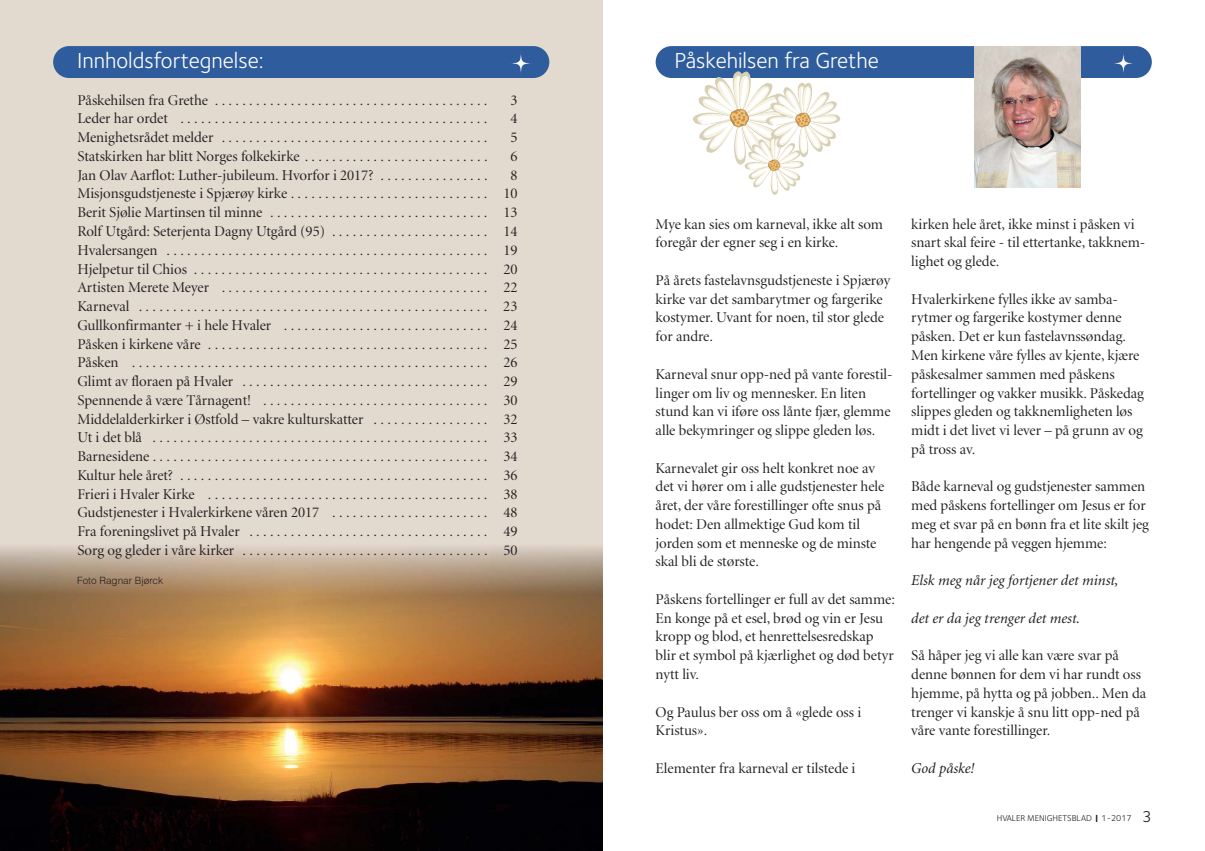
<style>
.page{position:relative;width:1205px;height:851px;background:#fff}
.page>*{position:absolute;margin:0;border:0;box-sizing:border-box;transform-origin:0 0}
.t1{font:22.5px "Foundry Sterling";color:#fff}
.t2{font:15px/18.8px "Minion Display";color:#231f20}
.t3{font:italic 15px "Minion";color:#231f20}
.t4{font:300 10px "Helvetica";color:#231f20}
.t5{font:8.75px "Foundry Sterling";color:#231f20}
.s1{font-family:"Menlo";font-weight:700}
.s2{font-size:16.25px}
</style>
<div class="page">
<div style="left:0;top:0;width:602px;height:547px;background:#e2d9cf"></div>
<img style="left:0;top:594px;width:602px;height:256px">
<div style="left:656px;top:46px;width:496px;height:32px;background:#2e5c9d;border-radius:16px"></div>
<img style="left:974px;top:46px;width:107px;height:142px">
<svg style="left:1110px;top:50px;width:26px;height:27px"></svg>
<div style="left:53px;top:46px;width:496px;height:32px;background:#2e5c9d;border-radius:16px"></div>
<img style="left:0;top:547px;width:602px;height:47px">
<svg style="left:508px;top:50px;width:26px;height:27px"></svg>
<svg style="left:693px;top:71px;width:148px;height:124px"></svg>
<h1 class="t1" style="left:77px;top:52px;width:188px">Innholdsfortegnelse:</h1>
<h1 class="t1" style="left:674px;top:52px;width:206px">Påskehilsen fra Grethe</h1>
<p class="t2" style="left:77px;top:92px;width:412px">Påskehilsen fra Grethe . . . . . . . . . . . . . . . . . . . . . . . . . . . . . . . . . . . . . . . .</p>
<p class="t2" style="left:510px;top:92px;width:9px">3</p>
<p class="t2" style="left:77px;top:110px;width:412px">Leder har ordet . . . . . . . . . . . . . . . . . . . . . . . . . . . . . . . . . . . . . . . . . . . . .</p>
<p class="t2" style="left:510px;top:110px;width:9px">4</p>
<p class="t2" style="left:77px;top:129px;width:412px">Menighetsrådet melder . . . . . . . . . . . . . . . . . . . . . . . . . . . . . . . . . . . . . . .</p>
<p class="t2" style="left:510px;top:129px;width:9px">5</p>
<p class="t2" style="left:77px;top:148px;width:412px">Statskirken har blitt Norges folkekirke . . . . . . . . . . . . . . . . . . . . . . . . . . .</p>
<p class="t2" style="left:510px;top:148px;width:9px">6</p>
<p class="t2" style="left:77px;top:167px;width:412px">Jan Olav Aarflot: Luther-jubileum. Hvorfor i 2017? . . . . . . . . . . . . . . . .</p>
<p class="t2" style="left:77px;top:167px;width:442px;text-align:justify;text-indent:433px">8<br>Misjonsgudstjeneste i Spjærøy kirke . . . . . . . . . . . . . . . . . . . . . . . . . . . . . 10<br>Berit Sjølie Martinsen til minne . . . . . . . . . . . . . . . . . . . . . . . . . . . . . . . . 13<br>Rolf Utgård: Seterjenta Dagny Utgård (95) . . . . . . . . . . . . . . . . . . . . . . . 14<br>Hvalersangen . . . . . . . . . . . . . . . . . . . . . . . . . . . . . . . . . . . . . . . . . . . . . . . 19<br>Hjelpetur til Chios . . . . . . . . . . . . . . . . . . . . . . . . . . . . . . . . . . . . . . . . . . . 20<br>Artisten Merete Meyer . . . . . . . . . . . . . . . . . . . . . . . . . . . . . . . . . . . . . . . 22<br>Karneval . . . . . . . . . . . . . . . . . . . . . . . . . . . . . . . . . . . . . . . . . . . . . . . . . . . 23<br>Gullkonfirmanter + i hele Hvaler . . . . . . . . . . . . . . . . . . . . . . . . . . . . . . 24<br>Påsken i kirkene våre . . . . . . . . . . . . . . . . . . . . . . . . . . . . . . . . . . . . . . . . . 25<br>Påsken . . . . . . . . . . . . . . . . . . . . . . . . . . . . . . . . . . . . . . . . . . . . . . . . . . . . 26<br>Glimt av floraen på Hvaler . . . . . . . . . . . . . . . . . . . . . . . . . . . . . . . . . . . . 29<br>Spennende å være Tårnagent! . . . . . . . . . . . . . . . . . . . . . . . . . . . . . . . . . 30<br>Middelalderkirker i Østfold – vakre kulturskatter . . . . . . . . . . . . . . . . . 32<br>Ut i det blå . . . . . . . . . . . . . . . . . . . . . . . . . . . . . . . . . . . . . . . . . . . . . . . . . 33<br>Barnesidene . . . . . . . . . . . . . . . . . . . . . . . . . . . . . . . . . . . . . . . . . . . . . . . . . 34<br>Kultur hele året? . . . . . . . . . . . . . . . . . . . . . . . . . . . . . . . . . . . . . . . . . . . . . 36<br>Frieri i Hvaler Kirke . . . . . . . . . . . . . . . . . . . . . . . . . . . . . . . . . . . . . . . . . 38<br>Gudstjenester i Hvalerkirkene våren 2017 . . . . . . . . . . . . . . . . . . . . . . . 48<br>Fra foreningslivet på Hvaler . . . . . . . . . . . . . . . . . . . . . . . . . . . . . . . . . . . 49<br>Sorg og gleder i våre kirker . . . . . . . . . . . . . . . . . . . . . . . . . . . . . . . . . . . . 50</p>
<p class="t4" style="left:77px;top:576px;width:87px">Foto Ragnar Bjørck</p>
<p class="t2" style="left:656px;top:216px;width:229px">Mye kan sies om karneval, ikke alt som foregår der egner seg i en kirke.</p>
<p class="t2" style="left:656px;top:272px;width:236px">På årets fastelavnsgudstjeneste i Spjærøy kirke var det sambarytmer og fargerike kostymer. Uvant for noen, til stor glede for andre.</p>
<p class="t2" style="left:656px;top:366px;width:238px">Karneval snur opp-ned på vante forestil&shy;linger om liv og mennesker. En liten stund kan vi iføre oss lånte fjær, glemme alle bekymringer og slippe gleden løs.</p>
<p class="t2" style="left:656px;top:459px;width:230px">Karnevalet gir oss helt konkret noe av det vi hører om i alle gudstjenester hele året, der våre forestillinger ofte snus på hodet: Den allmektige Gud kom til jorden som et menneske og de minste skal bli de største.</p>
<p class="t2" style="left:656px;top:591px;width:241px">Påskens fortellinger er full av det samme:<br>En konge på et esel, brød og vin er Jesu kropp og blod, et henrettelsesredskap blir et symbol på kjærlighet og død betyr nytt liv.</p>
<p class="t2" style="left:656px;top:703px;width:207px">Og Paulus ber oss om å «glede oss i<br>Kristus».</p>
<p class="t2" style="left:656px;top:759px;width:201px">Elementer fra karneval er tilstede i</p>
<p class="t2" style="left:911px;top:216px;width:236px">kirken hele året, ikke minst i påsken vi snart skal feire - til ettertanke, takknem&shy;lighet og glede.</p>
<p class="t2" style="left:911px;top:291px;width:234px">Hvalerkirkene fylles ikke av samba - rytmer og fargerike kostymer denne påsken. Det er kun fastelavnssøndag.<br>Men kirkene våre fylles av kjente, kjære påskesalmer sammen med påskens fortellinger og vakker musikk. Påskedag slippes gleden og takknemligheten løs midt i det livet vi lever – på grunn av og på tross av.</p>
<p class="t2" style="left:911px;top:478px;width:239px">Både karneval og gudstjenester sammen med påskens fortellinger om Jesus er for meg et svar på en bønn fra et lite skilt jeg har hengende på veggen hjemme:</p>
<p class="t3" style="left:911px;top:574px;width:209px">Elsk meg når jeg fortjener det minst,</p>
<p class="t3" style="left:911px;top:612px;width:170px">det er da jeg trenger det mest.</p>
<p class="t2" style="left:911px;top:647px;width:237px">Så håper jeg vi alle kan være svar på denne bønnen for dem vi har rundt oss hjemme, på hytta og på jobben.. Men da trenger vi kanskje å snu litt opp-ned på våre vante forestillinger.</p>
<p class="t3" style="left:911px;top:762px;width:65px">God påske!</p>
<p class="t5" style="left:997px;top:814px;width:156px">HVALER MENIGHETSBLAD <span class="s1">❙</span> 1-2017 <span class="s2">3</span></p>
</div>
